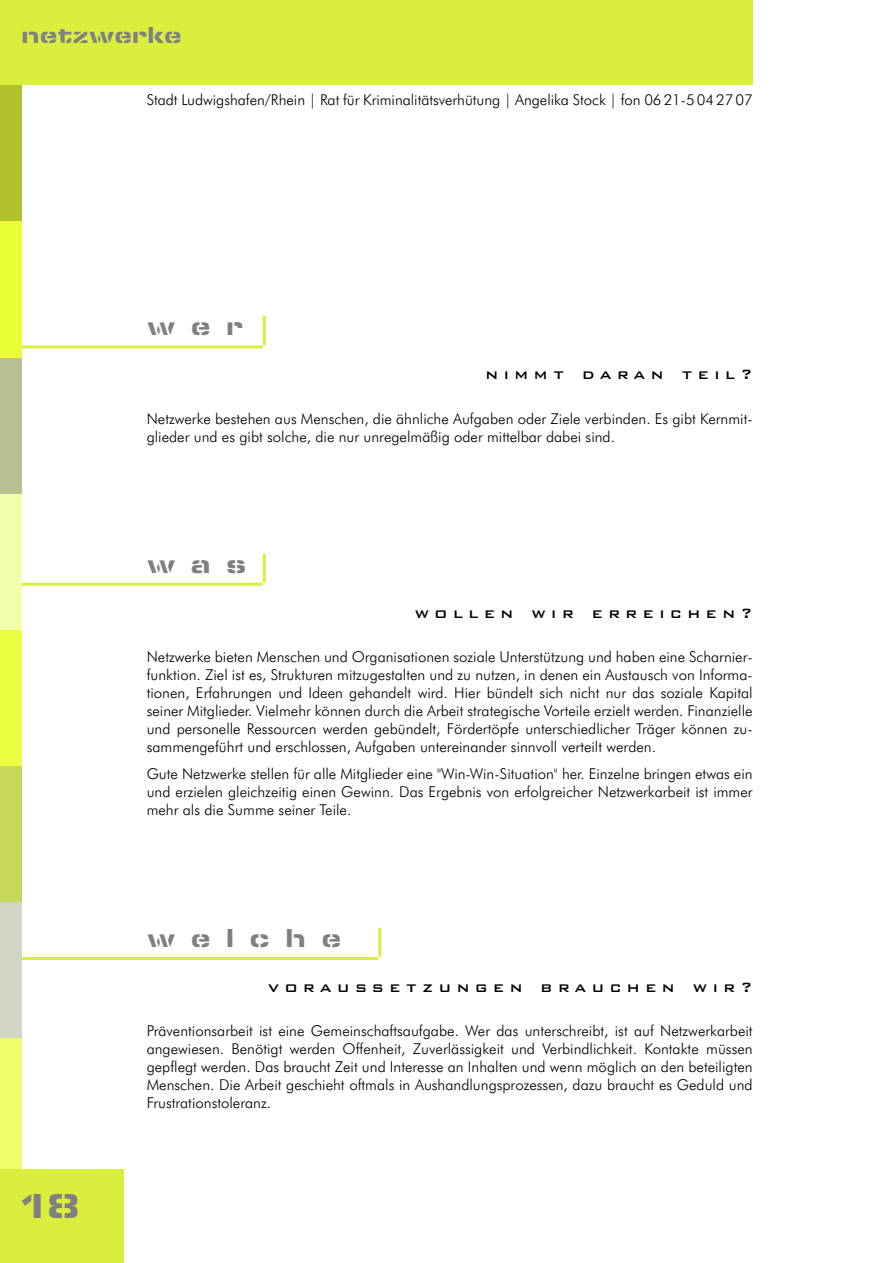
<style>
.page{position:relative;width:893px;height:1263px;background:#fff}
.page>*{position:absolute;margin:0;border:0;box-sizing:border-box;transform-origin:0 0}
.t1{font:36px "Micro Stencil CE Black";color:#808080}
.t2{font:27px "Micro Stencil CE Black";letter-spacing:.56em;color:#808080}
.t3{font:24px "Micro Stencil CE Black";color:#808080}
.t4{font:500 18px "Bank Gothic BT";letter-spacing:.31em;color:#000}
.t5{font:300 15px/18px "Futura BT";color:#000;text-align:justify}
</style>
<div class="page">
<hr style="left:0;top:583px;width:263px;height:3px;background:#d9ee3d">
<hr style="left:263px;top:554px;width:3px;height:29px;background:#d9ee3d">
<hr style="left:0;top:345px;width:263px;height:3px;background:#d9ee3d">
<hr style="left:263px;top:316px;width:3px;height:29px;background:#d9ee3d">
<hr style="left:0;top:957px;width:378px;height:3px;background:#d9ee3d">
<hr style="left:378px;top:928px;width:3px;height:29px;background:#d9ee3d">
<div style="left:0;top:1033px;width:21px;height:141px;background:#eeff6b"></div>
<div style="left:0;top:897px;width:21px;height:140px;background:#d1d5c4"></div>
<div style="left:0;top:761px;width:21px;height:140px;background:#c6d759"></div>
<div style="left:0;top:625px;width:21px;height:140px;background:#ecff43"></div>
<div style="left:0;top:489px;width:21px;height:140px;background:#f3ffac"></div>
<div style="left:0;top:353px;width:21px;height:140px;background:#b8c091"></div>
<div style="left:0;top:217px;width:21px;height:140px;background:#ebff38"></div>
<div style="left:0;top:81px;width:21px;height:140px;background:#b0c12a"></div>
<div style="left:0;top:0;width:753px;height:85px;background:#d9ee3d"></div>
<div style="left:0;top:1169px;width:123px;height:94px;background:#d9ee3d"></div>
<h3 class="t3" style="left:21px;top:21px;width:162px">netzwerke</h3>
<p class="t5" style="left:147px;top:91px;width:607px">Stadt Ludwigshafen/Rhein | Rat für Kriminalitätsverhütung | Angelika Stock | fon 0621-5042707</p>
<h2 class="t2" style="left:147px;top:310px;width:98px">wer</h2>
<p class="t4" style="left:485px;top:363px;width:269px">nimmt daran teil?</p>
<p class="t5" style="left:147px;top:410px;width:607px">Netzwerke bestehen aus Menschen, die ähnliche Aufgaben oder Ziele verbinden. Es gibt Kernmit&shy;glieder und es gibt solche, die nur unregelmäßig oder mittelbar dabei sind.</p>
<h2 class="t2" style="left:147px;top:549px;width:101px">was</h2>
<p class="t4" style="left:415px;top:601px;width:339px">wollen wir erreichen?</p>
<p class="t5" style="left:147px;top:648px;width:607px">Netzwerke bieten Menschen und Organisationen soziale Unterstützung und haben eine Scharnier&shy;funktion. Ziel ist es, Strukturen mitzugestalten und zu nutzen, in denen ein Austausch von Informa&shy;tionen, Erfahrungen und Ideen gehandelt wird. Hier bündelt sich nicht nur das soziale Kapital seiner Mitglieder. Vielmehr können durch die Arbeit strategische Vorteile erzielt werden. Finanzielle und personelle Ressourcen werden gebündelt, Fördertöpfe unterschiedlicher Träger können zu&shy;sammengeführt und erschlossen, Aufgaben untereinander sinnvoll verteilt werden.</p>
<p class="t5" style="left:147px;top:764px;width:607px">Gute Netzwerke stellen für alle Mitglieder eine "Win-Win-Situation" her. Einzelne bringen etwas ein und erzielen gleichzeitig einen Gewinn. Das Ergebnis von erfolgreicher Netzwerkarbeit ist immer mehr als die Summe seiner Teile.</p>
<h2 class="t2" style="left:147px;top:923px;width:196px">welche</h2>
<p class="t4" style="left:268px;top:975px;width:486px">voraussetzungen brauchen wir?</p>
<h1 class="t1" style="left:21px;top:1185px;width:60px">18</h1>
<p class="t5" style="left:147px;top:1022px;width:607px">Präventionsarbeit ist eine Gemeinschaftsaufgabe. Wer das unterschreibt, ist auf Netzwerkarbeit angewiesen. Benötigt werden Offenheit, Zuverlässigkeit und Verbindlichkeit. Kontakte müssen gepflegt werden. Das braucht Zeit und Interesse an Inhalten und wenn möglich an den beteiligten Menschen. Die Arbeit geschieht oftmals in Aushandlungsprozessen, dazu braucht es Geduld und Frustrationstoleranz.</p>
</div>
